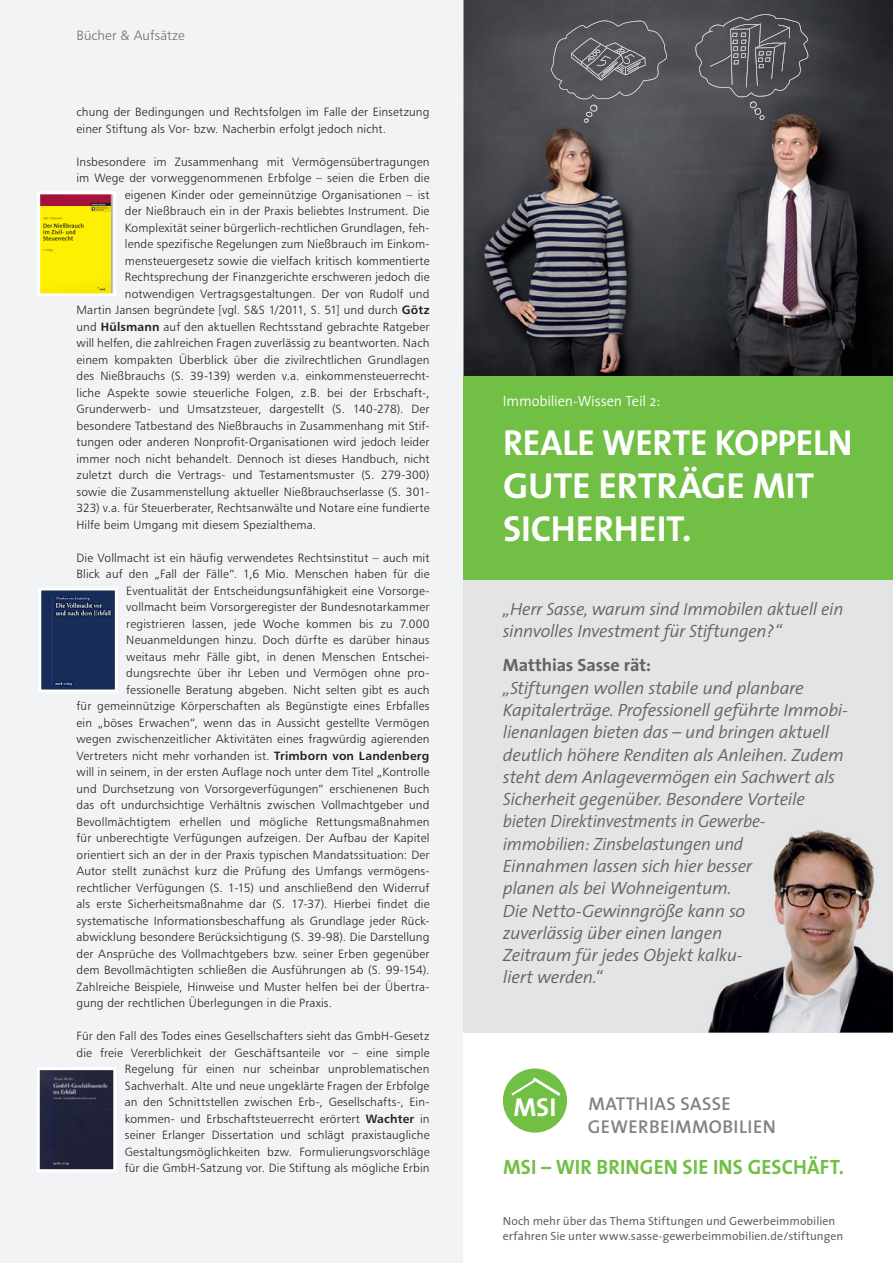
<style>
.page{position:relative;width:893px;height:1263px;background:#f2f3f4}
.page>*{position:absolute;margin:0;border:0;box-sizing:border-box;transform-origin:0 0}
.t1{font:36.45px/43px "The Sans Bold Caps";letter-spacing:-.01em;color:#fff}
.t2{font:700 20.85px "The Sans";letter-spacing:.01em;color:#71bf44}
.t3{font:600 18.6px/22.5px "The Sans";letter-spacing:.02em;color:#808285}
.t4{font:italic 300 17.85px/22.2px "The Sans";letter-spacing:-.015em;color:#636366}
.t5{font:300 14.85px "The Sans";letter-spacing:-.01em;color:#fff}
.t6{font:13.5px "Humanist 777 BT Light B";letter-spacing:.01em;color:#6c6d70}
.RS_Inhalt_Fließtext{font:12px/16.5px "Humanist 777 BT Light B";letter-spacing:.01em;color:#231f20}
.t7{font:11.85px/14.1px "The Sans";letter-spacing:.005em;color:#636366}
.s1{font-family:"Humanist 777 BT Bold B"}
.s2{font-weight:700;font-style:normal}
.s3{font-weight:700;font-size:26.1px;color:#fff}
</style>
<div class="page">
<img style="left:41px;top:195px;width:71px;height:97px">
<div style="left:37px;top:191px;width:79px;height:105px;border:3px solid #fff"></div>
<img style="left:42px;top:591px;width:72px;height:97px">
<div style="left:38px;top:587px;width:80px;height:105px;border:3px solid #fff"></div>
<img style="left:41px;top:1071px;width:71px;height:97px">
<div style="left:37px;top:1067px;width:79px;height:105px;border:3px solid #fff"></div>
<div style="left:463px;top:0;width:430px;height:1263px;background:#fff"></div>
<img style="left:463px;top:0;width:430px;height:376px">
<div style="left:463px;top:446px;width:430px;height:586px;background:#e3e4e6"></div>
<div style="left:503px;top:1068px;width:64px;height:64px;background:#71bf44;border-radius:50%"></div>
<svg style="left:509px;top:1074px;width:55px;height:22px"></svg>
<img style="left:708px;top:829px;width:185px;height:203px">
<div style="left:463px;top:376px;width:430px;height:204px;background:#71bf44"></div>
<img style="left:584px;top:105px;width:13px;height:18px">
<img style="left:750px;top:102px;width:14px;height:18px">
<img style="left:695px;top:14px;width:113px;height:83px">
<img style="left:551px;top:21px;width:115px;height:78px">
<p class="t6" style="left:77px;top:27px;width:110px">Bücher &amp; Aufsätze</p>
<p class="RS_Inhalt_Fließtext" style="left:77px;top:104px;width:354px">chung der Bedingungen und Rechtsfolgen im Falle der Einsetzung einer Stiftung als Vor- bzw. Nacherbin erfolgt jedoch nicht.</p>
<p class="RS_Inhalt_Fließtext" style="left:77px;top:153px;width:354px">Insbesondere im Zusammenhang mit Vermögensübertragungen</p>
<p class="RS_Inhalt_Fließtext" style="left:77px;top:170px;width:354px">im Wege der vorweggenommenen Erbfolge – seien die Erben die</p>
<p class="RS_Inhalt_Fließtext" style="left:125px;top:186px;width:306px">eigenen Kinder oder gemeinnützige Organisationen – ist</p>
<p class="RS_Inhalt_Fließtext" style="left:125px;top:203px;width:306px">der Nießbrauch ein in der Praxis beliebtes Instrument. Die</p>
<p class="RS_Inhalt_Fließtext" style="left:125px;top:219px;width:306px">Komplexität seiner bürgerlich-rechtlichen Grundlagen, feh-</p>
<p class="RS_Inhalt_Fließtext" style="left:125px;top:236px;width:306px">lende spezifische Regelungen zum Nießbrauch im Einkom-</p>
<p class="RS_Inhalt_Fließtext" style="left:125px;top:252px;width:306px">mensteuergesetz sowie die vielfach kritisch kommentierte</p>
<p class="RS_Inhalt_Fließtext" style="left:125px;top:269px;width:306px">Rechtsprechung der Finanzgerichte erschweren jedoch die</p>
<p class="RS_Inhalt_Fließtext" style="left:125px;top:285px;width:306px">notwendigen Vertragsgestaltungen. Der von Rudolf und</p>
<p class="RS_Inhalt_Fließtext" style="left:77px;top:302px;width:354px">Martin Jansen begründete [vgl. S&amp;S 1/2011, S. 51] und durch <span class="s1">Götz</span></p>
<p class="RS_Inhalt_Fließtext" style="left:77px;top:318px;width:354px">und <span class="s1">Hülsmann</span> auf den aktuellen Rechtsstand gebrachte Ratgeber</p>
<p class="RS_Inhalt_Fließtext" style="left:77px;top:335px;width:354px">will helfen, die zahlreichen Fragen zuverlässig zu beantworten. Nach</p>
<p class="RS_Inhalt_Fließtext" style="left:77px;top:351px;width:354px">einem kompakten Überblick über die zivilrechtlichen Grundlagen</p>
<p class="RS_Inhalt_Fließtext" style="left:77px;top:368px;width:354px">des Nießbrauchs (S. 39-139) werden v.a. einkommensteuerrecht-</p>
<p class="RS_Inhalt_Fließtext" style="left:77px;top:384px;width:354px">liche Aspekte sowie steuerliche Folgen, z.B. bei der Erbschaft-,</p>
<p class="RS_Inhalt_Fließtext" style="left:77px;top:401px;width:354px">Grunderwerb- und Umsatzsteuer, dargestellt (S. 140-278). Der</p>
<p class="RS_Inhalt_Fließtext" style="left:77px;top:417px;width:354px">besondere Tatbestand des Nießbrauchs in Zusammenhang mit Stif-</p>
<p class="RS_Inhalt_Fließtext" style="left:77px;top:434px;width:354px">tungen oder anderen Nonprofit-Organisationen wird jedoch leider</p>
<p class="RS_Inhalt_Fließtext" style="left:77px;top:450px;width:354px">immer noch nicht behandelt. Dennoch ist dieses Handbuch, nicht</p>
<p class="RS_Inhalt_Fließtext" style="left:77px;top:467px;width:354px">zuletzt durch die Vertrags- und Testamentsmuster (S. 279-300)</p>
<p class="RS_Inhalt_Fließtext" style="left:77px;top:483px;width:354px">sowie die Zusammenstellung aktueller Nießbrauchserlasse (S. 301-</p>
<p class="RS_Inhalt_Fließtext" style="left:77px;top:500px;width:354px">323) v.a. für Steuerberater, Rechtsanwälte und Notare eine fundierte</p>
<p class="RS_Inhalt_Fließtext" style="left:77px;top:516px;width:241px">Hilfe beim Umgang mit diesem Spezialthema.</p>
<p class="RS_Inhalt_Fließtext" style="left:77px;top:549px;width:354px">Die Vollmacht ist ein häufig verwendetes Rechtsinstitut – auch mit</p>
<p class="RS_Inhalt_Fließtext" style="left:77px;top:566px;width:354px">Blick auf den „Fall der Fälle“. 1,6 Mio. Menschen haben für die</p>
<p class="RS_Inhalt_Fließtext" style="left:126px;top:582px;width:305px">Eventualität der Entscheidungsunfähigkeit eine Vorsorge-</p>
<p class="RS_Inhalt_Fließtext" style="left:126px;top:599px;width:305px">vollmacht beim Vorsorgeregister der Bundesnotarkammer</p>
<p class="RS_Inhalt_Fließtext" style="left:126px;top:615px;width:305px">registrieren lassen, jede Woche kommen bis zu 7.000</p>
<p class="RS_Inhalt_Fließtext" style="left:126px;top:632px;width:305px">Neuanmeldungen hinzu. Doch dürfte es darüber hinaus</p>
<p class="RS_Inhalt_Fließtext" style="left:126px;top:648px;width:305px">weitaus mehr Fälle gibt, in denen Menschen Entschei-</p>
<p class="RS_Inhalt_Fließtext" style="left:126px;top:665px;width:305px">dungsrechte über ihr Leben und Vermögen ohne pro-</p>
<p class="RS_Inhalt_Fließtext" style="left:126px;top:681px;width:305px">fessionelle Beratung abgeben. Nicht selten gibt es auch</p>
<p class="RS_Inhalt_Fließtext" style="left:77px;top:698px;width:354px">für gemeinnützige Körperschaften als Begünstigte eines Erbfalles</p>
<p class="RS_Inhalt_Fließtext" style="left:77px;top:714px;width:354px">ein „böses Erwachen“, wenn das in Aussicht gestellte Vermögen</p>
<p class="RS_Inhalt_Fließtext" style="left:77px;top:731px;width:354px">wegen zwischenzeitlicher Aktivitäten eines fragwürdig agierenden</p>
<p class="RS_Inhalt_Fließtext" style="left:77px;top:747px;width:354px">Vertreters nicht mehr vorhanden ist. <span class="s1">Trimborn von Landenberg</span></p>
<p class="RS_Inhalt_Fließtext" style="left:77px;top:764px;width:354px">will in seinem, in der ersten Auflage noch unter dem Titel „Kontrolle</p>
<p class="RS_Inhalt_Fließtext" style="left:77px;top:780px;width:354px">und Durchsetzung von Vorsorgeverfügungen“ erschienenen Buch</p>
<p class="RS_Inhalt_Fließtext" style="left:77px;top:797px;width:354px">das oft undurchsichtige Verhältnis zwischen Vollmachtgeber und</p>
<p class="RS_Inhalt_Fließtext" style="left:77px;top:813px;width:354px">Bevollmächtigtem erhellen und mögliche Rettungsmaßnahmen</p>
<p class="RS_Inhalt_Fließtext" style="left:77px;top:830px;width:354px">für unberechtigte Verfügungen aufzeigen. Der Aufbau der Kapitel</p>
<p class="RS_Inhalt_Fließtext" style="left:77px;top:846px;width:354px">orientiert sich an der in der Praxis typischen Mandatssituation: Der</p>
<p class="RS_Inhalt_Fließtext" style="left:77px;top:863px;width:354px">Autor stellt zunächst kurz die Prüfung des Umfangs vermögens-</p>
<p class="RS_Inhalt_Fließtext" style="left:77px;top:879px;width:354px">rechtlicher Verfügungen (S. 1-15) und anschließend den Widerruf</p>
<p class="RS_Inhalt_Fließtext" style="left:77px;top:896px;width:354px">als erste Sicherheitsmaßnahme dar (S. 17-37). Hierbei findet die</p>
<p class="RS_Inhalt_Fließtext" style="left:77px;top:912px;width:354px">systematische Informationsbeschaffung als Grundlage jeder Rück-</p>
<p class="RS_Inhalt_Fließtext" style="left:77px;top:929px;width:354px">abwicklung besondere Berücksichtigung (S. 39-98). Die Darstellung</p>
<p class="RS_Inhalt_Fließtext" style="left:77px;top:945px;width:354px">der Ansprüche des Vollmachtgebers bzw. seiner Erben gegenüber</p>
<p class="RS_Inhalt_Fließtext" style="left:77px;top:962px;width:354px">dem Bevollmächtigten schließen die Ausführungen ab (S. 99-154).</p>
<p class="RS_Inhalt_Fließtext" style="left:77px;top:978px;width:354px">Zahlreiche Beispiele, Hinweise und Muster helfen bei der Übertra-</p>
<p class="RS_Inhalt_Fließtext" style="left:77px;top:995px;width:257px">gung der rechtlichen Überlegungen in die Praxis.</p>
<p class="RS_Inhalt_Fließtext" style="left:77px;top:1028px;width:354px;text-align:right">Für den Fall des Todes eines Gesellschafters sieht das GmbH-Gesetz die freie Vererblichkeit der Geschäftsanteile vor – eine simple Regelung für einen nur scheinbar unproblematischen Sachverhalt. Alte und neue ungeklärte Fragen der Erbfolge<br>an den Schnittstellen zwischen Erb-, Gesellschafts-, Ein&shy;kommen- und Erbschaftsteuerrecht erörtert <span class="s1">Wachter</span> in<br>seiner Erlanger Dissertation und schlägt praxistaugliche Gestaltungsmöglichkeiten bzw. Formulierungsvorschläge<br>für die GmbH-Satzung vor. Die Stiftung als mögliche Erbin</p>
<p class="t5" style="left:503px;top:388px;width:159px">Immobilien-Wissen Teil 2:</p>
<p class="t1" style="left:503px;top:420px;width:351px">REALE WERTE KOPPELN<br>GUTE ERTRÄGE MIT<br>SICHERHEIT.</p>
<p class="t4" style="left:503px;top:597px;width:342px">„Herr Sasse, warum sind Immobilen aktuell ein sinnvolles Investment für Stiftungen?“</p>
<p class="t4" style="left:503px;top:654px;width:347px"><span class="s2">Matthias Sasse rät:<br></span>„Stiftungen wollen stabile und planbare Kapitalerträge. Professionell geführte Immobi&shy;lienanlagen bieten das – und bringen aktuell deutlich höhere Renditen als Anleihen. Zudem steht dem Anlagevermögen ein Sachwert als Sicherheit gegenüber. Besondere Vorteile bieten Direktinvestments in Gewerbe&shy;immobilien: Zinsbelastungen und<br>Einnahmen lassen sich hier besser<br>planen als bei Wohneigentum.<br>Die Netto-Gewinngröße kann so<br>zuverlässig über einen langen<br>Zeitraum für jedes Objekt kalku-<br>liert werden.“</p>
<p class="t3" style="left:588px;top:1092px;width:190px;text-indent:-74px"><span class="s3">MSI</span> MATTHIAS SASSE<br>GEWERBEIMMOBILIEN</p>
<p class="t2" style="left:503px;top:1150px;width:342px">MSI – WIR BRINGEN SIE INS GESCHÄFT.</p>
<p class="t7" style="left:503px;top:1214px;width:342px">Noch mehr über das Thema Stiftungen und Gewerbeimmobilien erfahren Sie unter www.sasse-gewerbeimmobilien.de/stiftungen</p>
</div>
